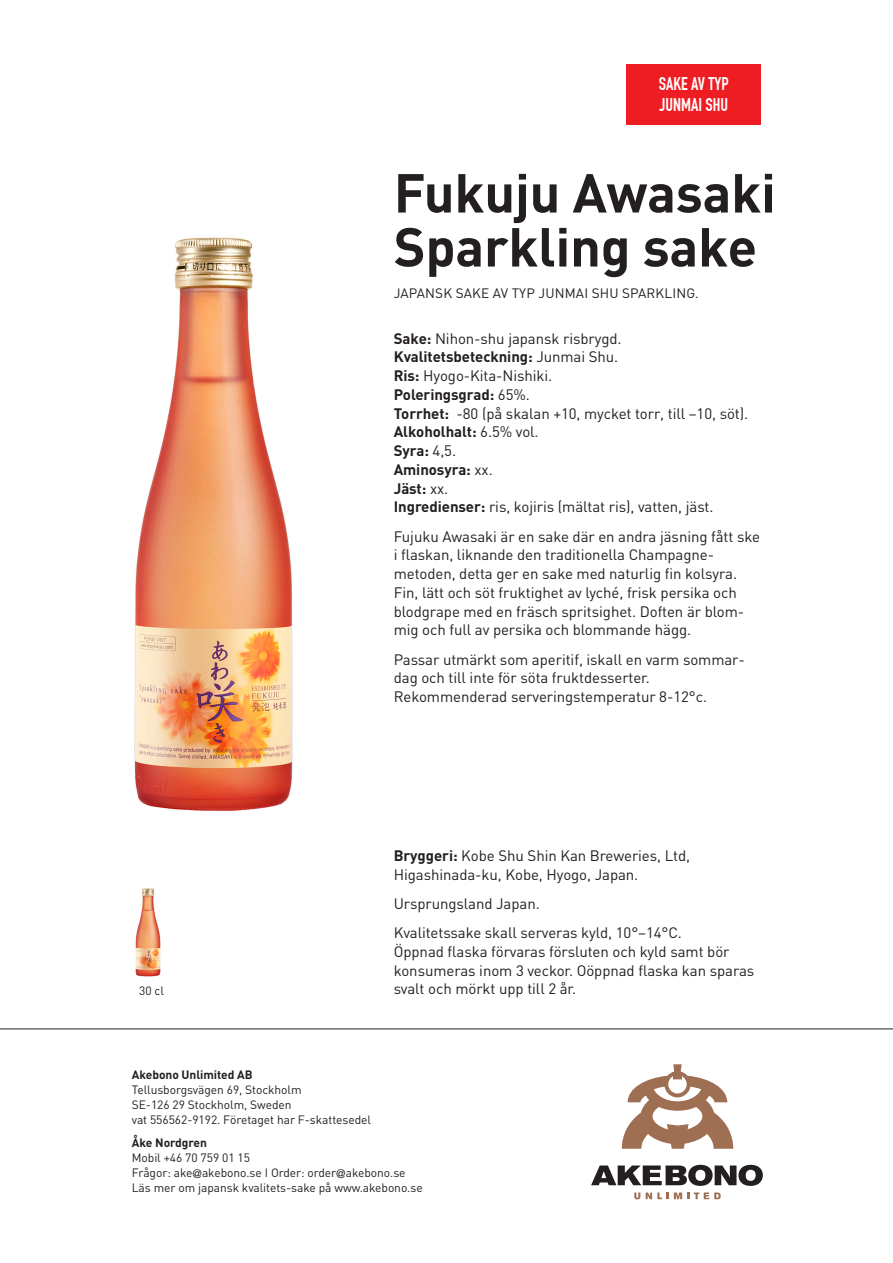
<style>
.page{position:relative;width:893px;height:1263px;background:#fff}
.page>*{position:absolute;margin:0;border:0;box-sizing:border-box;transform-origin:0 0}
.Namn_sake_2_rader{font:700 54px "DIN";letter-spacing:-.005em;color:#231f20}
.t1{font:700 18px "DIN Condensed";color:#fff}
.Brödtext{font:15px/18.8px "DIN";letter-spacing:-.005em;color:#231f20}
.Typo_1_bröd{font:15px/18.8px "DIN";letter-spacing:-.005em;color:#231f20}
.Typo_1_bröd-2{font:700 15px "DIN";letter-spacing:-.005em;color:#231f20}
.Saketyp{font:13.5px "DIN";letter-spacing:.01em;color:#231f20}
.Typo_1_bröd-3{font:12px "DIN";letter-spacing:-.005em;color:#231f20}
.Typo_1_bröd-4{font:700 12px "DIN";letter-spacing:-.005em;color:#231f20}
.s1{font-weight:700}
.s2{font-weight:400}
.s3{font-family:"Helvetica Neue LT Pro"}
</style>
<div class="page">
<hr style="left:0;top:1029px;width:893px;height:1px;background:#231f20">
<svg style="left:591px;top:1165px;width:172px;height:21px"></svg>
<svg style="left:634px;top:1192px;width:6px;height:7px"></svg>
<svg style="left:646px;top:1192px;width:75px;height:7px"></svg>
<svg style="left:622px;top:1064px;width:111px;height:85px"></svg>
<img style="left:135px;top:888px;width:26px;height:89px">
<div style="left:626px;top:64px;width:135px;height:61px;background:#ee1d23"></div>
<img style="left:134px;top:237px;width:159px;height:574px">
<p class="t1" style="left:659px;top:73px;width:71px">SAKE AV TYP</p>
<p class="t1" style="left:659px;top:95px;width:70px">JUNMAI SHU</p>
<p class="Namn_sake_2_rader" style="left:394px;top:158px;width:384px">Fukuju Awasaki</p>
<p class="Namn_sake_2_rader" style="left:394px;top:212px;width:365px">Sparkling sake</p>
<p class="Saketyp" style="left:394px;top:285px;width:307px">JAPANSK SAKE AV TYP JUNMAI SHU SPARKLING.</p>
<p class="Typo_1_bröd-3" style="left:139px;top:983px;width:26px">30 cl</p>
<p class="Typo_1_bröd" style="left:394px;top:328px;width:229px"><span class="s1">Sake:</span> Nihon-shu japansk risbrygd.</p>
<p class="Typo_1_bröd-2" style="left:394px;top:347px;width:226px">Kvalitetsbeteckning: <span class="s2">Junmai Shu.</span></p>
<p class="Typo_1_bröd" style="left:394px;top:366px;width:160px"><span class="s1">Ris:</span> Hyogo-Kita-Nishiki.</p>
<p class="Typo_1_bröd-2" style="left:394px;top:385px;width:138px">Poleringsgrad: <span class="s2">65%.</span></p>
<p class="Typo_1_bröd" style="left:394px;top:403px;width:356px"><span class="s1">Torrhet:</span> -80 (på skalan +10, mycket torr, till –10, söt).</p>
<p class="Typo_1_bröd-2" style="left:394px;top:422px;width:146px">Alkoholhalt: <span class="s2">6.5% vol.</span></p>
<p class="Typo_1_bröd-2" style="left:394px;top:441px;width:64px">Syra: <span class="s2">4,5.</span></p>
<p class="Typo_1_bröd-2" style="left:394px;top:460px;width:100px">Aminosyra: <span class="s2">xx.</span></p>
<p class="Typo_1_bröd-2" style="left:394px;top:478px;width:56px">Jäst: <span class="s2">xx.</span></p>
<p class="Typo_1_bröd" style="left:394px;top:497px;width:321px"><span class="s1">Ingredienser:</span> ris, kojiris (mältat ris), vatten, jäst.</p>
<p class="Brödtext" style="left:394px;top:526px;width:368px">Fujuku Awasaki är en sake där en andra jäsning fått ske i flaskan, liknande den traditionella Champagne&shy;metoden, detta ger en sake med naturlig fin kolsyra.<br>Fin, lätt och söt fruktighet av lyché, frisk persika och blodgrape med en fräsch spritsighet. Doften är blom&shy;mig och full av persika och blommande hägg.</p>
<p class="Brödtext" style="left:394px;top:649px;width:353px">Passar utmärkt som aperitif, iskall en varm sommar&shy;dag och till inte för söta fruktdesserter.<br>Rekommenderad serveringstemperatur 8-12°c.</p>
<p class="Brödtext" style="left:394px;top:846px;width:298px"><span class="s1">Bryggeri:</span> Kobe Shu Shin Kan Breweries, Ltd,<br>Higashinada-ku, Kobe, Hyogo, Japan.</p>
<p class="Brödtext" style="left:394px;top:894px;width:147px">Ursprungsland Japan.</p>
<p class="Typo_1_bröd" style="left:394px;top:923px;width:362px">Kvalitetssake skall serveras kyld, 10°–14°C.<br>Öppnad flaska förvaras försluten och kyld samt bör konsumeras inom 3 veckor. Oöppnad flaska kan sparas svalt och mörkt upp till 2 år.</p>
<p class="Typo_1_bröd-4" style="left:132px;top:1067px;width:122px">Akebono Unlimited AB</p>
<p class="Typo_1_bröd-3" style="left:132px;top:1082px;width:171px">Tellusborgsvägen 69, Stockholm</p>
<p class="Typo_1_bröd-3" style="left:132px;top:1097px;width:161px">SE-126 29 Stockholm, Sweden</p>
<p class="Typo_1_bröd-3" style="left:132px;top:1112px;width:241px">vat 556562-9192. Företaget har F-skattesedel</p>
<p class="Typo_1_bröd-4" style="left:132px;top:1134px;width:77px">Åke Nordgren</p>
<p class="Typo_1_bröd-3" style="left:132px;top:1150px;width:120px">Mobil +46 70 759 01 15</p>
<p class="Typo_1_bröd-3" style="left:132px;top:1165px;width:275px">Frågor: ake<span class="s3">@</span>akebono.se I Order: order<span class="s3">@</span>akebono.se</p>
<p class="Typo_1_bröd-3" style="left:132px;top:1180px;width:292px">Läs mer om japansk kvalitets-sake på www.akebono.se</p>
</div>
